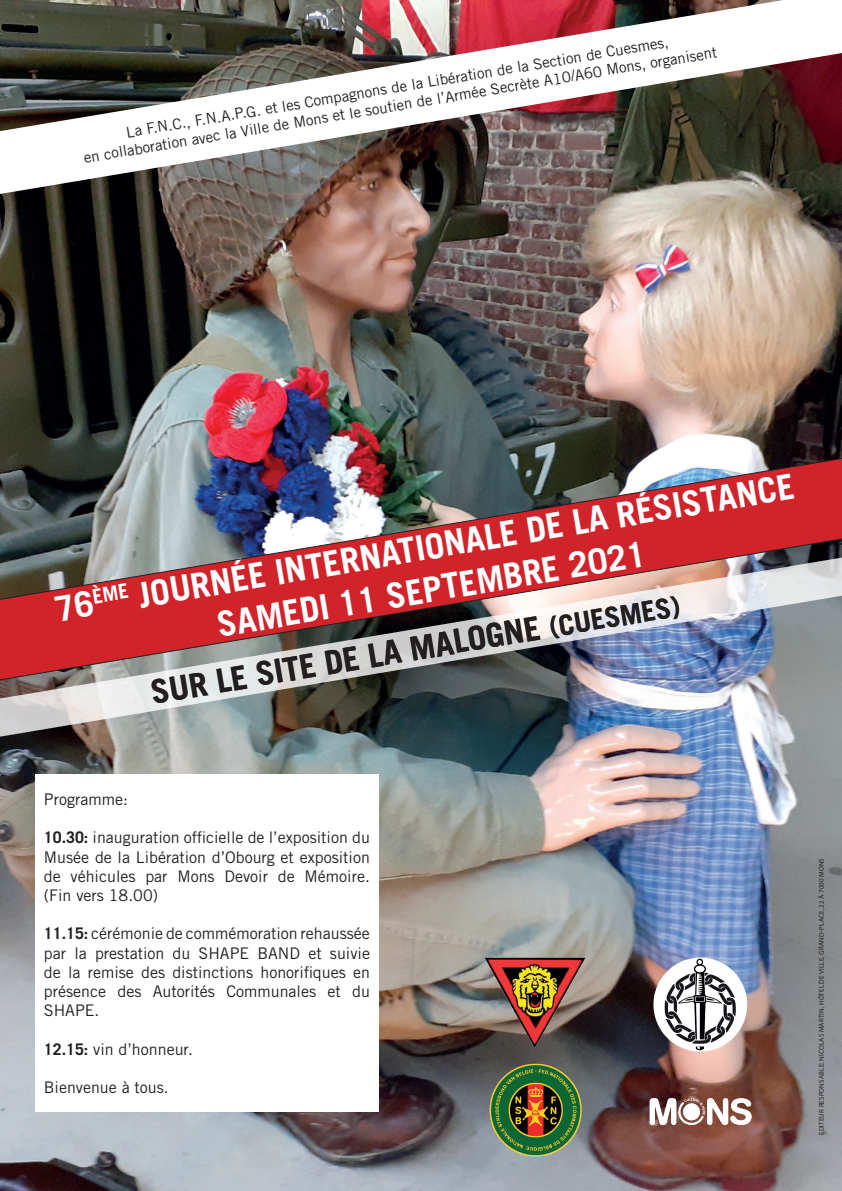
<style>
.page{position:relative;width:842px;height:1191px;background:#fff}
.page>*{position:absolute;margin:0;border:0;box-sizing:border-box;transform-origin:0 0}
.t1{font:700 35px/41.7px "Trade Gothic LT Std";color:#fff}
.t2{font:700 33px "Trade Gothic LT Std";color:#231f20}
.t3{font:700 28px "Trade Gothic LT Std";color:#231f20}
.t4{font:16px/19.2px "Trade Gothic LT Std";color:#231f20;text-align:justify}
.t5{font:15px/18px "Trade Gothic LT Std";color:#231f20;text-align:center}
.t6{font:7px "Myriad Pro";letter-spacing:.02em;color:#231f20}
.s1{font-weight:700}
</style>
<div class="page">
<img style="left:0;top:194px;width:842px;height:997px">
<img style="left:0;top:452px;width:842px;height:102px">
<img style="left:0;top:554px;width:842px;height:188px">
<div style="left:35px;top:774px;width:343px;height:337px;background:#fff"></div>
<img style="left:485px;top:957px;width:101px;height:90px">
<img style="left:651px;top:953px;width:99px;height:102px">
<img style="left:486px;top:1060px;width:100px;height:100px">
<svg style="left:650px;top:1098px;width:102px;height:27px"></svg>
<img style="left:0;top:0;width:842px;height:194px">
<svg style="left:54px;top:583px;width:75px;height:38px;background:#ca272d"></svg>
<p class="t5" style="left:79px;top:128px;width:643px;rotate:-9deg">La F.N.C., F.N.A.P.G. et les Compagnons de la Libération de la Section de Cuesmes,<br>en collaboration avec la Ville de Mons et le soutien de l’Armée Secrète A10/A60 Mons, organisent</p>
<h1 class="t1" style="left:207px;top:564px;width:593px;text-indent:-72px;rotate:-10deg">JOURNÉE INTERNATIONALE DE LA RÉSISTANCE<br>SAMEDI 11 SEPTEMBRE 2021</h1>
<h3 class="t3" style="left:547px;top:610px;width:134px;rotate:-9deg">(CUESMES)</h3>
<h2 class="t2" style="left:148px;top:674px;width:396px;rotate:-10deg">SUR LE SITE DE LA MALOGNE</h2>
<p class="t4" style="left:44px;top:789px;width:85px">Programme:</p>
<p class="t4" style="left:44px;top:828px;width:327px"><span class="s1">10.30:</span> inauguration officielle de l’exposition du Musée de la Libération d’Obourg et exposition de véhicules par Mons Devoir de Mémoire. (Fin vers 18.00)</p>
<p class="t4" style="left:44px;top:924px;width:328px"><span class="s1">11.15:</span> cérémonie de commémoration rehaussée par la prestation du SHAPE BAND et suivie de la remise des distinctions honorifiques en présence des Autorités Communales et du SHAPE.</p>
<p class="t4" style="left:44px;top:1039px;width:150px"><span class="s1">12.15:</span> vin d’honneur.</p>
<p class="t4" style="left:44px;top:1077px;width:126px">Bienvenue à tous.</p>
<p class="t6" style="left:817px;top:1134px;width:278px;rotate:-90deg">EDITEUR RESPONSABLE: NICOLAS MARTIN, HÔTEL DE VILLE, GRAND-PLACE, 22 À 7000 MONS</p>
</div>
